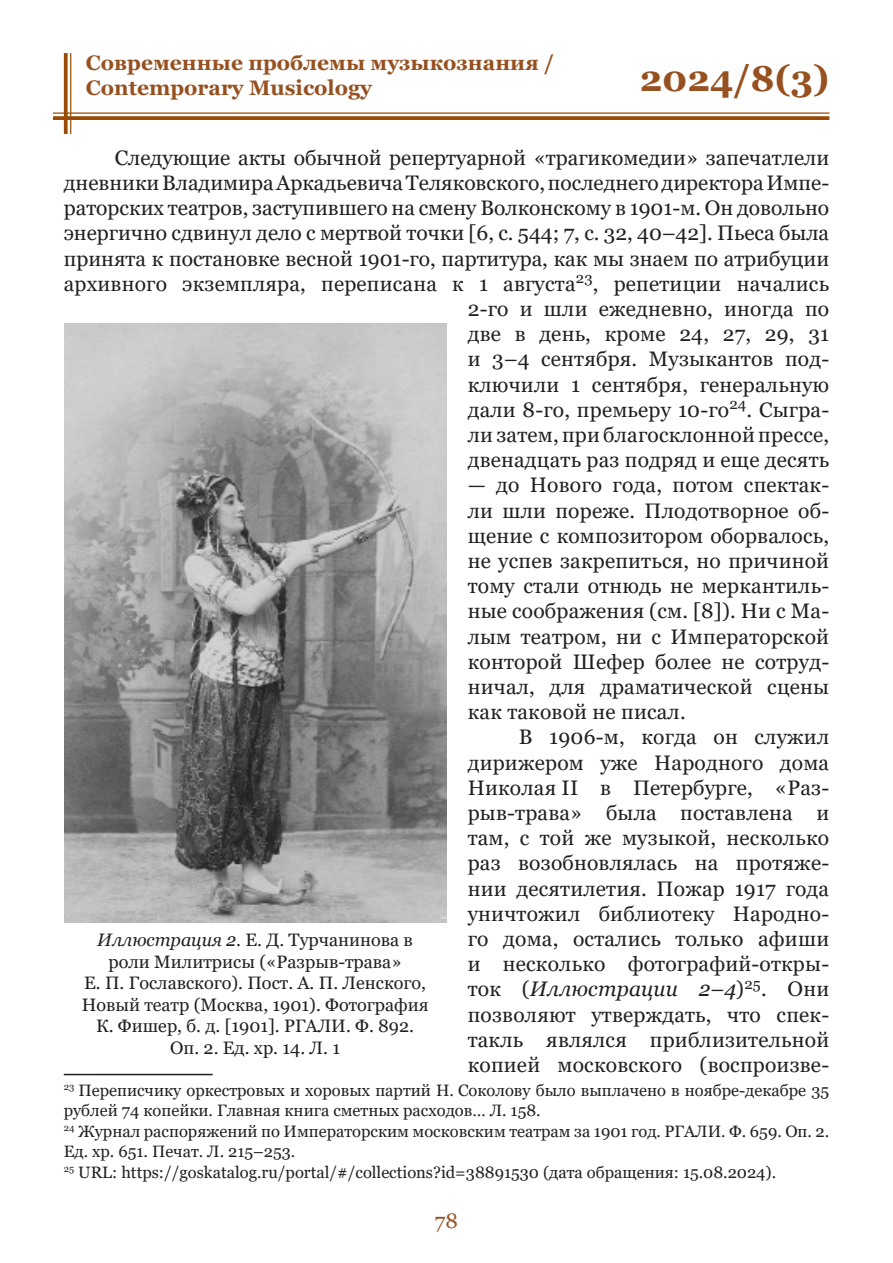
<style>
.page{position:relative;width:893px;height:1263px;background:#fff}
.page>*{position:absolute;margin:0;border:0;box-sizing:border-box;transform-origin:0 0}
.t1{font:700 36px "Georgia";color:#975120}
.t2{font:21px/25.2px "Georgia";letter-spacing:.01em;color:#231f20;text-align:justify}
.t3{font:700 21px/25.2px "Georgia";color:#975120}
.t4{font:21px "Georgia";color:#975120}
.t5{font:18px/21.6px "Georgia";color:#231f20;text-align:center}
.Сноска{font:16.5px/19.8px "Georgia";color:#231f20}
.s1{font-style:italic}
</style>
<div class="page">
<hr style="left:53px;top:112px;width:776px;height:2px;background:#994b06">
<svg style="left:53px;top:116px;width:776px;height:4px;background:#9e5514"></svg>
<hr style="left:70px;top:53px;width:1px;height:81px;background:#994b06">
<svg style="left:64px;top:53px;width:4px;height:81px"></svg>
<hr style="left:64px;top:1074px;width:149px;height:1px;background:#231f20">
<img style="left:65px;top:323px;width:381px;height:600px">
<p class="t3" style="left:86px;top:50px;width:470px">Современные проблемы музыкознания /<br>Contemporary Musicology</p>
<h1 class="t1" style="left:640px;top:55px;width:191px">2024/8(3)</h1>
<p class="t2" style="left:64px;top:145px;width:767px;text-align:right">Следующие акты обычной репертуарной «трагикомедии» запечатлели дневники Владимира Аркадьевича Теляковского, последнего директора Импе&shy;раторских театров, заступившего на смену Волконскому в 1901-м. Он довольно энергично сдвинул дело с мертвой точки [6, с. 544; 7, с. 32, 40–42]. Пьеса была принята к постановке весной 1901-го, партитура, как мы знаем по атрибуции архивного экземпляра, переписана к 1 августа<sup>23</sup>, репетиции начались 2-го и шли ежедневно, иногда по<br>две в день, кроме 24, 27, 29, 31<br>и 3–4 сентября. Музыкантов под-<br>ключили 1 сентября, генеральную<br>дали 8-го, премьеру 10-го<sup>24</sup>. Сыгра-<br>ли затем, при благосклонной прессе,<br>двенадцать раз подряд и еще десять</p>
<p class="t2" style="left:468px;top:473px;width:363px">— до Нового года, потом спектак&shy;ли шли пореже. Плодотворное об&shy;щение с композитором оборвалось, не успев закрепиться, но причиной тому стали отнюдь не меркантиль&shy;ные соображения (см. [8]). Ни с Ма&shy;лым театром, ни с Императорской конторой Шефер более не сотруд&shy;ничал, для драматической сцены как таковой не писал.</p>
<p class="t2" style="left:468px;top:725px;width:363px;text-indent:51px">В 1906-м, когда он служил дирижером уже Народного дома Николая II в Петербурге, «Раз&shy;рыв-трава» была поставлена и там, с той же музыкой, несколько раз возобновлялась на протяже&shy;нии десятилетия. Пожар 1917 года уничтожил библиотеку Народно&shy;го дома, остались только афиши и несколько фотографий-откры&shy;ток (<span class="s1">Иллюстрации 2</span>–<span class="s1">4</span>)<sup>25</sup>. Они позволяют утверждать, что спек&shy;такль являлся приблизительной копией московского (воспроизве-</p>
<p class="Сноска" style="left:64px;top:1080px;width:767px"><sup>23</sup> Переписчику оркестровых и хоровых партий Н. Соколову было выплачено в ноябре-декабре 35 рублей 74 копейки. Главная книга сметных расходов… Л. 158.</p>
<p class="Сноска" style="left:64px;top:1121px;width:767px"><sup>24</sup> Журнал распоряжений по Императорским московским театрам за 1901 год. РГАЛИ. Ф. 659. Оп. 2.<br>Ед. хр. 651. Печат. Л. 215–253.</p>
<p class="Сноска" style="left:64px;top:1163px;width:714px"><sup>25</sup> URL: https://goskatalog.ru/portal/#/collections?id=38891530 (дата обращения: 15.08.2024).</p>
<p class="t5" style="left:97px;top:929px;width:317px"><span class="s1">Иллюстрация 2</span>. Е. Д. Турчанинова в роли Милитрисы («Разрыв-трава»</p>
<p class="t5" style="left:82px;top:972px;width:348px">Е. П. Гославского). Пост. А. П. Ленского, Новый театр (Москва, 1901). Фотография К. Фишер, б. д. [1901]. РГАЛИ. Ф. 892.<br>Оп. 2. Ед. хр. 14. Л. 1</p>
<p class="t4" style="left:435px;top:1207px;width:25px">78</p>
</div>
